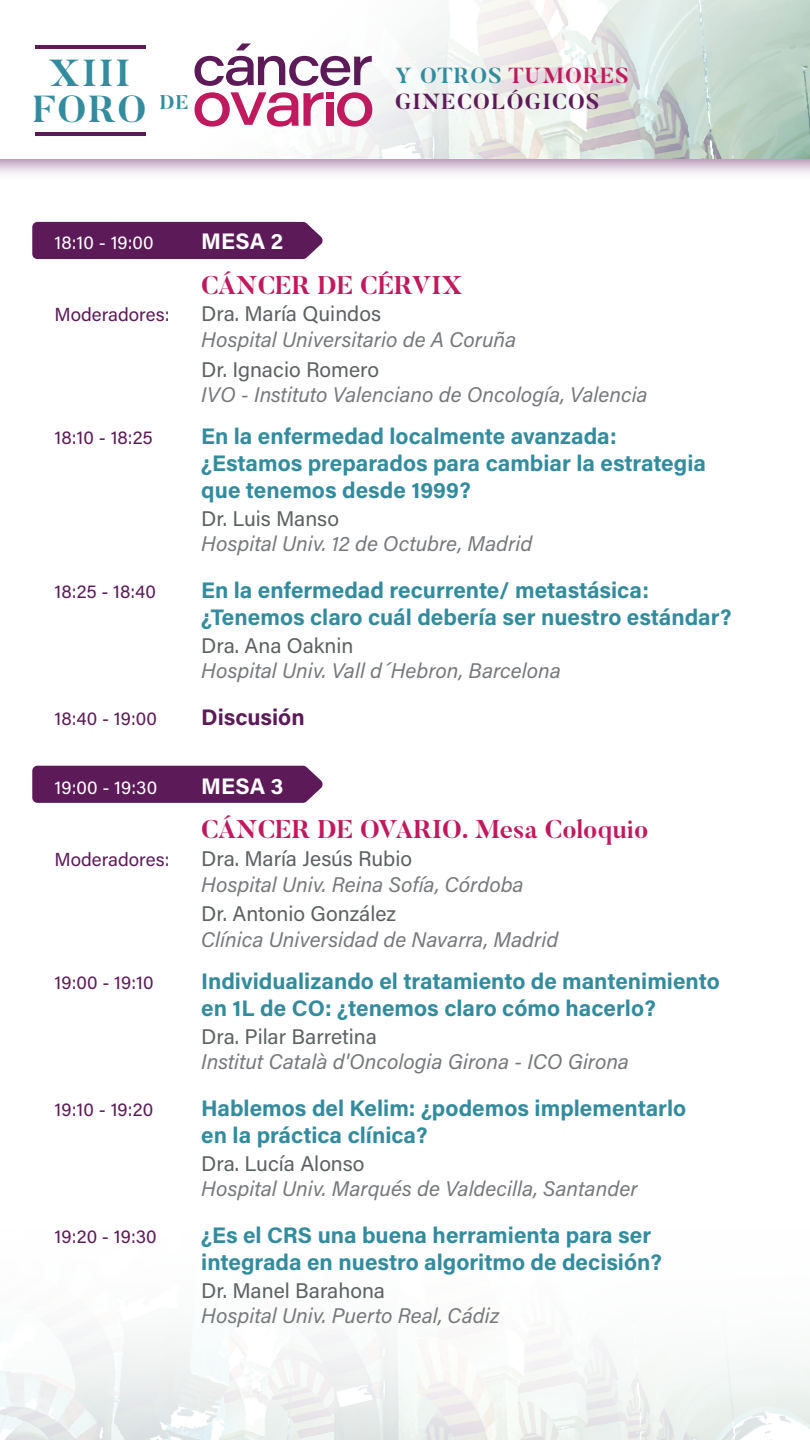
<style>
.page{position:relative;width:810px;height:1440px;background:#fff}
.page>*{position:absolute;margin:0;border:0;box-sizing:border-box;transform-origin:0 0}
.t1{font:700 37.42px "Butler";letter-spacing:.055em;color:#328c9e}
.t2{font:700 25.5px "Butler";color:#c1195d}
.t3{font:700 22.5px/27px "Acumin Pro";color:#328c9e}
.t4{font:700 22.5px "Acumin Pro";letter-spacing:.005em;color:#fff}
.t5{font:700 22.5px "Acumin Pro";color:#5d1a59}
.t6{font:700 21.67px/26px "Butler";letter-spacing:.055em;color:#5d1a59}
.t7{font:italic 21.15px "Acumin Pro";color:#76787b}
.t8{font:21.15px "Acumin Pro";color:#5d6162}
.t9{font:700 19.73px "Butler";color:#328c9e}
.t10{font:18.83px "Acumin Pro";color:#5d1a59}
.t11{font:18.83px "Acumin Pro";letter-spacing:.005em;color:#fff}
.s1{color:#328c9e}
.s2{color:#c1195d}
</style>
<div class="page">
<svg style="left:0;top:1339px;width:810px;height:101px"></svg>
<svg style="left:35px;top:0;width:775px;height:158px"></svg>
<hr style="left:36px;top:132px;width:110px;height:4px;background:#5d1a59">
<hr style="left:36px;top:45px;width:110px;height:4px;background:#5d1a59">
<svg style="left:236px;top:43px;width:15px;height:7px"></svg>
<svg style="left:195px;top:56px;width:177px;height:30px"></svg>
<svg style="left:195px;top:92px;width:129px;height:35px"></svg>
<svg style="left:337px;top:92px;width:35px;height:35px"></svg>
<div style="left:327px;top:92px;width:7px;height:7px;background:#c1195d"></div>
<div style="left:327px;top:102px;width:7px;height:24px;background:#c1195d"></div>
<div style="left:32px;top:222px;width:291px;height:37px;background:#5d1a59"></div>
<div style="left:32px;top:766px;width:291px;height:37px;background:#5d1a59"></div>
<h1 class="t1" style="left:49px;top:49px;width:83px">XIII</h1>
<p class="t6" style="left:395px;top:63px;width:235px"><span class="s1">Y OTROS</span> <span class="s2">TUMORES<br></span>GINECOLÓGICOS</p>
<p class="t9" style="left:160px;top:89px;width:31px">DE</p>
<h1 class="t1" style="left:33px;top:85px;width:115px">FORO</h1>
<p class="t11" style="left:55px;top:229px;width:101px">18:10 - 19:00</p>
<p class="t4" style="left:201px;top:225px;width:83px">MESA 2</p>
<p class="t2" style="left:201px;top:268px;width:263px">CÁNCER DE CÉRVIX</p>
<p class="t10" style="left:55px;top:302px;width:117px">Moderadores:</p>
<p class="t8" style="left:201px;top:299px;width:181px">Dra. María Quindos</p>
<p class="t7" style="left:201px;top:324px;width:316px">Hospital Universitario de A Coruña</p>
<p class="t8" style="left:201px;top:354px;width:179px">Dr. Ignacio Romero</p>
<p class="t7" style="left:201px;top:380px;width:448px">IVO - Instituto Valenciano de Oncología, Valencia</p>
<p class="t10" style="left:55px;top:425px;width:100px">18:10 - 18:25</p>
<p class="t3" style="left:201px;top:422px;width:506px">En la enfermedad localmente avanzada: ¿Estamos preparados para cambiar la estrategia que tenemos desde 1999?</p>
<p class="t8" style="left:201px;top:504px;width:139px">Dr. Luis Manso</p>
<p class="t7" style="left:201px;top:529px;width:333px">Hospital Univ. 12 de Octubre, Madrid</p>
<p class="t10" style="left:55px;top:579px;width:103px">18:25 - 18:40</p>
<p class="t3" style="left:201px;top:576px;width:532px">En la enfermedad recurrente/ metastásica: ¿Tenemos claro cuál debería ser nuestro estándar?</p>
<p class="t8" style="left:201px;top:631px;width:154px">Dra. Ana Oaknin</p>
<p class="t7" style="left:201px;top:656px;width:361px">Hospital Univ. Vall d´Hebron, Barcelona</p>
<p class="t10" style="left:55px;top:706px;width:104px">18:40 - 19:00</p>
<p class="t5" style="left:201px;top:701px;width:105px">Discusión</p>
<p class="t11" style="left:55px;top:774px;width:104px">19:00 - 19:30</p>
<p class="t4" style="left:201px;top:770px;width:83px">MESA 3</p>
<p class="t2" style="left:201px;top:813px;width:448px">CÁNCER DE OVARIO. Mesa Coloquio</p>
<p class="t10" style="left:55px;top:847px;width:117px">Moderadores:</p>
<p class="t8" style="left:201px;top:844px;width:212px">Dra. María Jesús Rubio</p>
<p class="t7" style="left:201px;top:869px;width:324px">Hospital Univ. Reina Sofía, Córdoba</p>
<p class="t8" style="left:201px;top:899px;width:196px">Dr. Antonio González</p>
<p class="t7" style="left:201px;top:925px;width:359px">Clínica Universidad de Navarra, Madrid</p>
<p class="t10" style="left:55px;top:970px;width:101px">19:00 - 19:10</p>
<p class="t3" style="left:201px;top:967px;width:520px">Individualizando el tratamiento de mantenimiento en 1L de CO: ¿tenemos claro cómo hacerlo?</p>
<p class="t8" style="left:201px;top:1022px;width:177px">Dra. Pilar Barretina</p>
<p class="t7" style="left:201px;top:1047px;width:429px">Institut Català d'Oncologia Girona - ICO Girona</p>
<p class="t10" style="left:55px;top:1097px;width:100px">19:10 - 19:20</p>
<p class="t3" style="left:201px;top:1094px;width:486px">Hablemos del Kelim: ¿podemos implementarlo en la práctica clínica?</p>
<p class="t8" style="left:201px;top:1149px;width:165px">Dra. Lucía Alonso</p>
<p class="t7" style="left:201px;top:1174px;width:438px">Hospital Univ. Marqués de Valdecilla, Santander</p>
<p class="t10" style="left:55px;top:1224px;width:104px">19:20 - 19:30</p>
<p class="t3" style="left:201px;top:1221px;width:462px">¿Es el CRS una buena herramienta para ser integrada en nuestro algoritmo de decisión?</p>
<p class="t8" style="left:201px;top:1276px;width:185px">Dr. Manel Barahona</p>
<p class="t7" style="left:201px;top:1301px;width:300px">Hospital Univ. Puerto Real, Cádiz</p>
</div>
